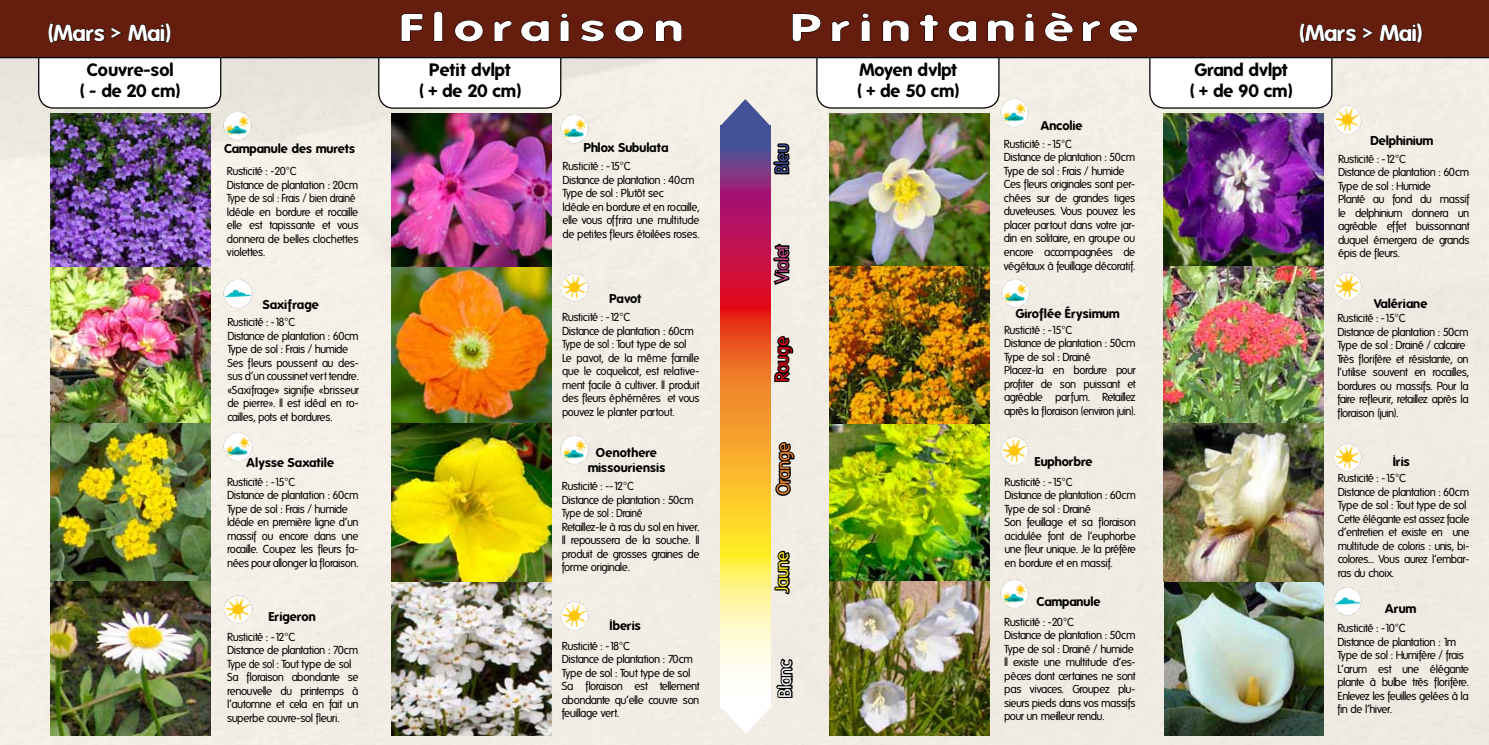
<style>
.page{position:relative;width:1489px;height:745px;background:#fff}
.page>*{position:absolute;margin:0;border:0;box-sizing:border-box;transform-origin:0 0}
.t1{font:700 37.5px "Folks";letter-spacing:.17em;color:#fff;scale:1.39 1}
.t2{font:700 22.5px "Folks";letter-spacing:-.035em;color:#fff}
.t3{font:700 17.5px/21px "Folks";color:#000}
.t4{font:17.5px "Folks";letter-spacing:-.035em;color:#f28b2d}
.t5{font:17.5px "Folks";letter-spacing:-.035em;color:#c84a89}
.t6{font:17.5px "Folks";letter-spacing:-.05em;color:#ffef20}
.t7{font:17.5px "Folks";letter-spacing:-.035em;color:#fff}
.t8{font:17.5px "Folks";letter-spacing:-.035em;color:#e30613}
.t9{font:17.5px "Folks";color:#435296}
.t10{font:700 12.5px/15px "Folks";color:#000;text-align:center}
.t11{font:700 12.5px "Folks";letter-spacing:-.025em;color:#000}
.t12{font:11.25px/13.5px "Folks";letter-spacing:-.045em;color:#000}
</style>
<div class="page">
<div style="left:0;top:58px;width:1488px;height:686px;background:#f2eee5"></div>
<div style="left:816px;top:28px;width:182px;height:80px;background:#fff;border-radius:15px"></div>
<div style="left:816px;top:27px;width:183px;height:81px;border:1px solid #000;border-radius:15px"></div>
<div style="left:1149px;top:28px;width:182px;height:80px;background:#fff;border-radius:15px"></div>
<div style="left:1149px;top:27px;width:183px;height:82px;border:1px solid #000;border-radius:15px"></div>
<div style="left:379px;top:28px;width:181px;height:80px;background:#fff;border-radius:15px"></div>
<div style="left:378px;top:27px;width:183px;height:82px;border:1px solid #000;border-radius:15px"></div>
<div style="left:39px;top:28px;width:182px;height:80px;background:#fff;border-radius:15px"></div>
<div style="left:38px;top:27px;width:183px;height:81px;border:1px solid #000;border-radius:15px"></div>
<div style="left:0;top:0;width:1488px;height:58px;background:#651e0e"></div>
<svg style="left:48px;top:21px;width:57px;height:26px"></svg>
<svg style="left:111px;top:27px;width:11px;height:12px"></svg>
<svg style="left:128px;top:21px;width:43px;height:26px"></svg>
<img style="left:50px;top:113px;width:160px;height:622px">
<img style="left:392px;top:113px;width:159px;height:622px">
<svg style="left:401px;top:13px;width:22px;height:29px"></svg>
<svg style="left:433px;top:11px;width:10px;height:31px"></svg>
<svg style="left:454px;top:20px;width:29px;height:22px"></svg>
<svg style="left:494px;top:20px;width:18px;height:22px"></svg>
<svg style="left:520px;top:20px;width:29px;height:22px"></svg>
<svg style="left:560px;top:13px;width:9px;height:29px"></svg>
<svg style="left:580px;top:20px;width:24px;height:22px"></svg>
<svg style="left:614px;top:20px;width:29px;height:22px"></svg>
<svg style="left:655px;top:20px;width:27px;height:22px"></svg>
<svg style="left:792px;top:13px;width:29px;height:29px"></svg>
<svg style="left:831px;top:20px;width:18px;height:22px"></svg>
<svg style="left:861px;top:13px;width:9px;height:29px"></svg>
<svg style="left:882px;top:20px;width:27px;height:22px"></svg>
<svg style="left:919px;top:14px;width:19px;height:28px"></svg>
<svg style="left:947px;top:20px;width:29px;height:22px"></svg>
<svg style="left:987px;top:20px;width:27px;height:22px"></svg>
<svg style="left:1024px;top:13px;width:10px;height:29px"></svg>
<svg style="left:1044px;top:12px;width:29px;height:30px"></svg>
<svg style="left:1082px;top:20px;width:18px;height:22px"></svg>
<svg style="left:1109px;top:20px;width:28px;height:22px"></svg>
<svg style="left:1299px;top:21px;width:57px;height:26px"></svg>
<svg style="left:1362px;top:27px;width:11px;height:12px"></svg>
<svg style="left:1379px;top:21px;width:43px;height:26px"></svg>
<svg style="left:720px;top:125px;width:50px;height:582px;background:#da8152"></svg>
<div style="left:736px;top:116px;width:18px;height:13px;background:#435296"></div>
<svg style="left:720px;top:99px;width:50px;height:26px"></svg>
<img style="left:829px;top:113px;width:160px;height:622px">
<img style="left:1163px;top:113px;width:160px;height:622px">
<img style="left:220px;top:278px;width:36px;height:31px">
<img style="left:556px;top:271px;width:37px;height:31px">
<img style="left:220px;top:430px;width:36px;height:31px">
<img style="left:556px;top:433px;width:36px;height:32px">
<img style="left:220px;top:593px;width:36px;height:31px">
<img style="left:556px;top:599px;width:37px;height:32px">
<img style="left:996px;top:97px;width:36px;height:31px">
<img style="left:996px;top:434px;width:36px;height:32px">
<img style="left:1329px;top:104px;width:36px;height:31px">
<img style="left:220px;top:110px;width:36px;height:31px">
<img style="left:556px;top:113px;width:36px;height:31px">
<img style="left:996px;top:577px;width:36px;height:31px">
<img style="left:997px;top:277px;width:36px;height:31px">
<img style="left:1329px;top:270px;width:36px;height:31px">
<img style="left:1329px;top:441px;width:36px;height:31px">
<img style="left:1329px;top:585px;width:36px;height:31px">
<svg style="left:772px;top:548px;width:19px;height:47px"></svg>
<svg style="left:721px;top:656px;width:73px;height:77px"></svg>
<svg style="left:773px;top:440px;width:28px;height:57px;background:#999791"></svg>
<svg style="left:771px;top:241px;width:20px;height:45px"></svg>
<svg style="left:772px;top:334px;width:23px;height:50px"></svg>
<svg style="left:771px;top:141px;width:20px;height:40px"></svg>
<p class="t2" style="left:48px;top:20px;width:124px">(Mars &gt; Mai)</p>
<p class="t3" style="left:81px;top:59px;width:101px;text-align:center">Couvre-sol<br>( - de 20 cm)</p>
<p class="t11" style="left:224px;top:141px;width:132px">Campanule des murets</p>
<p class="t12" style="left:227px;top:165px;width:133px">Rusticité : -20°C<br>Distance de plantation : 20cm<br>Type de sol : Frais / bien drainé<br>Idéale en bordure et rocaille elle est tapissante et vous donnera de belles clochettes violettes.</p>
<p class="t10" style="left:263px;top:297px;width:58px">Saxifrage</p>
<p class="t12" style="left:227px;top:315px;width:133px">Rusticité : -18°C<br>Distance de plantation : 60cm<br>Type de sol : Frais / humide<br>Ses fleurs poussent au des&shy;sus d’un coussinet vert tendre. «Saxifrage» signifie «brisseur de pierre». Il est idéal en ro&shy;cailles, pots et bordures.</p>
<p class="t10" style="left:247px;top:455px;width:89px">Alysse Saxatile</p>
<p class="t12" style="left:227px;top:475px;width:133px">Rusticité : -15°C<br>Distance de plantation : 60cm<br>Type de sol : Frais / humide<br>Idéale en première ligne d’un massif ou encore dans une rocaille. Coupez les fleurs fa&shy;nées pour allonger la floraison.</p>
<p class="t10" style="left:269px;top:609px;width:49px">Erigeron</p>
<p class="t12" style="left:227px;top:630px;width:133px">Rusticité : -12°C<br>Distance de plantation : 70cm<br>Type de sol : Tout type de sol<br>Sa floraison abondante se renouvelle du printemps à l’automne et cela en fait un superbe couvre-sol fleuri.</p>
<p class="t1" style="left:400px;top:6px;width:205px">Floraison</p>
<p class="t1" style="left:792px;top:6px;width:251px">Printanière</p>
<p class="t2" style="left:1299px;top:20px;width:124px">(Mars &gt; Mai)</p>
<p class="t3" style="left:420px;top:59px;width:102px;text-align:center">Petit dvlpt<br>( + de 20 cm)</p>
<p class="t10" style="left:584px;top:140px;width:86px">Phlox Subulata</p>
<p class="t12" style="left:562px;top:160px;width:138px">Rusticité : -15°C<br>Distance de plantation : 40cm<br>Type de sol : Plutôt sec<br>Idéale en bordure et en rocaille, elle vous offrira une multitude de petites fleurs étoilées roses.</p>
<p class="t10" style="left:610px;top:290px;width:33px">Pavot</p>
<p class="t12" style="left:562px;top:310px;width:139px">Rusticité : -12°C<br>Distance de plantation : 60cm<br>Type de sol : Tout type de sol<br>Le pavot, de la même famille que le coquelicot, est relative&shy;ment facile à cultiver. Il produit des fleurs éphémères et vous pouvez le planter partout.</p>
<p class="t10" style="left:587px;top:445px;width:79px">Oenothere missouriensis</p>
<p class="t12" style="left:562px;top:479px;width:139px">Rusticité : --12°C<br>Distance de plantation : 50cm<br>Type de sol : Drainé<br>Retaillez-le à ras du sol en hiver.<br>Il repoussera de la souche. Il produit de grosses graines de forme originale.</p>
<p class="t10" style="left:610px;top:618px;width:33px">Iberis</p>
<p class="t12" style="left:562px;top:639px;width:139px">Rusticité : -18°C<br>Distance de plantation : 70cm<br>Type de sol : Tout type de sol<br>Sa floraison est tellement abondante qu’elle couvre son feuillage vert.</p>
<p class="t9" style="left:772px;top:174px;width:32px;rotate:-90deg">Bleu</p>
<p class="t5" style="left:772px;top:283px;width:40px;rotate:-90deg">Violet</p>
<p class="t8" style="left:772px;top:381px;width:46px;rotate:-90deg">Rouge</p>
<p class="t4" style="left:773px;top:495px;width:54px;rotate:-90deg">Orange</p>
<p class="t6" style="left:772px;top:592px;width:43px;rotate:-90deg">Jaune</p>
<p class="t7" style="left:775px;top:697px;width:39px;rotate:-90deg">Blanc</p>
<p class="t3" style="left:857px;top:59px;width:103px">Moyen dvlpt ( + de 50 cm)</p>
<p class="t3" style="left:1190px;top:59px;width:103px">Grand dvlpt ( + de 90 cm)</p>
<p class="t10" style="left:1041px;top:118px;width:43px">Ancolie</p>
<p class="t12" style="left:1003px;top:137px;width:133px">Rusticité : -15°C<br>Distance de plantation : 50cm<br>Type de sol : Frais / humide<br>Ces fleurs originales sont per&shy;chées sur de grandes tiges duveteuses. Vous pouvez les placer partout dans votre jar&shy;din en solitaire, en groupe ou encore accompagnées de végétaux à feuillage décoratif.</p>
<p class="t10" style="left:1015px;top:305px;width:106px">Giroflée Érysimum</p>
<p class="t12" style="left:1004px;top:323px;width:133px">Rusticité : -15°C<br>Distance de plantation : 50cm<br>Type de sol : Drainé<br>Placez-la en bordure pour profiter de son puissant et agréable parfum. Retaillez après la floraison (environ juin).</p>
<p class="t10" style="left:1034px;top:454px;width:60px">Euphorbre</p>
<p class="t12" style="left:1004px;top:475px;width:133px">Rusticité : -15°C<br>Distance de plantation : 60cm<br>Type de sol : Drainé<br>Son feuillage et sa floraison acidulée font de l’euphorbe une fleur unique. Je la préfère en bordure et en massif.</p>
<p class="t11" style="left:1036px;top:593px;width:65px">Campanule</p>
<p class="t12" style="left:1004px;top:615px;width:133px">Rusticité : -20°C<br>Distance de plantation : 50cm<br>Type de sol : Drainé / humide<br>Il existe une multitude d’es&shy;pèces dont certaines ne sont pas vivaces. Groupez plu&shy;sieurs pieds dans vos massifs pour un meilleur rendu.</p>
<p class="t10" style="left:1370px;top:133px;width:65px">Delphinium</p>
<p class="t12" style="left:1337px;top:152px;width:133px">Rusticité : -12°C<br>Distance de plantation : 60cm<br>Type de sol : Humide<br>Planté au fond du massif le delphinium donnera un agréable effet buissonnant duquel émergera de grands épis de fleurs.</p>
<p class="t10" style="left:1373px;top:296px;width:55px">Valériane</p>
<p class="t12" style="left:1337px;top:311px;width:133px">Rusticité : -15°C<br>Distance de plantation : 50cm<br>Type de sol : Drainé / calcaire<br>Très florifère et résistante, on l’utilise souvent en rocailles, bordures ou massifs. Pour la faire refleurir, retaillez après la floraison (juin).</p>
<p class="t10" style="left:1392px;top:454px;width:18px">Iris</p>
<p class="t12" style="left:1337px;top:471px;width:133px">Rusticité : -15°C<br>Distance de plantation : 60cm<br>Type de sol : Tout type de sol<br>Cette élégante est assez facile d’entretien et existe en une multitude de coloris : unis, bi&shy;colores... Vous aurez l’embar&shy;ras du choix.</p>
<p class="t10" style="left:1385px;top:600px;width:33px">Arum</p>
<p class="t12" style="left:1337px;top:621px;width:133px">Rusticité : -10°C<br>Distance de plantation : 1m<br>Type de sol : Humifère / frais<br>L’arum est une élégante plante à bulbe très florifère.<br>Enlevez les feuilles gelées à la fin de l’hiver.</p>
</div>
